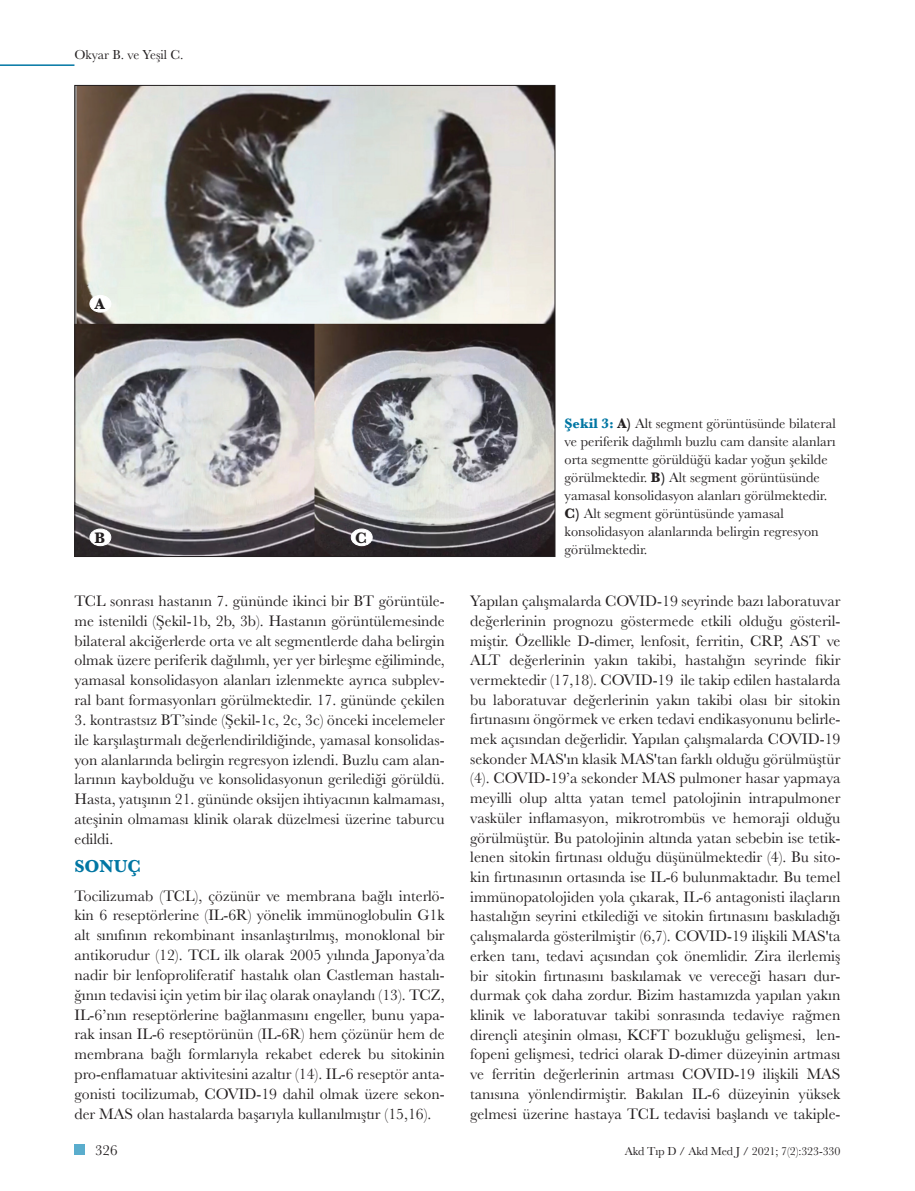
<style>
.page{position:relative;width:915px;height:1191px;background:#fff}
.page>*{position:absolute;margin:0;border:0;box-sizing:border-box;transform-origin:0 0}
.t1{font:700 18px "Baskerville";color:#0076a3}
.t2{font:15.75px/19.6px "Baskerville";color:#231f20;text-align:justify}
.t3{font:700 15.75px "Baskerville";color:#231f20}
.t4{font:15px "Baskerville";color:#231f20}
.t5{font:14.25px/18px "Baskerville";color:#231f20}
.t6{font:13.5px "Baskerville";color:#231f20}
.t7{font:12px "Baskerville";letter-spacing:-.01em;color:#231f20}
.s1{font-weight:700;color:#0076a3}
.s2{font-weight:700}
</style>
<div class="page">
<div style="left:74px;top:1144px;width:10px;height:10px;background:#5aadcd"></div>
<hr style="left:0;top:64px;width:74px;height:2px;background:#0076a3">
<img style="left:76px;top:87px;width:477px;height:468px">
<div style="left:90px;top:295px;width:21px;height:17px;background:#fff;border-radius:50%"></div>
<div style="left:90px;top:295px;width:21px;height:17px;border:1px solid #fff;border-radius:50%"></div>
<div style="left:90px;top:529px;width:21px;height:16px;background:#fff;border-radius:50%"></div>
<div style="left:90px;top:529px;width:21px;height:17px;border:1px solid #fff;border-radius:50%"></div>
<div style="left:351px;top:529px;width:21px;height:16px;background:#fff;border-radius:50%"></div>
<div style="left:351px;top:529px;width:21px;height:17px;border:1px solid #fff;border-radius:50%"></div>
<p class="t6" style="left:74px;top:46px;width:111px">Okyar B. ve Yeşil C.</p>
<p class="t3" style="left:95px;top:293px;width:12px">A</p>
<p class="t3" style="left:94px;top:526px;width:12px">B</p>
<p class="t3" style="left:355px;top:526px;width:13px">C</p>
<p class="t2" style="left:74px;top:591px;width:371px">TCL sonrası hastanın 7. gününde ikinci bir BT görüntüle&shy;me istenildi (Şekil-1b, 2b, 3b). Hastanın görüntülemesinde bilateral akciğerlerde orta ve alt segmentlerde daha belirgin olmak üzere periferik dağılımlı, yer yer birleşme eğiliminde, yamasal konsolidasyon alanları izlenmekte ayrıca subplev&shy;ral bant formasyonları görülmektedir. 17. gününde çekilen</p>
<p class="t2" style="left:74px;top:710px;width:371px">3. kontrastsız BT’sinde (Şekil-1c, 2c, 3c) önceki incelemeler ile karşılaştırmalı değerlendirildiğinde, yamasal konsolidas&shy;yon alanlarında belirgin regresyon izlendi. Buzlu cam alan&shy;larının kaybolduğu ve konsolidasyonun gerilediği görüldü.<br>Hasta, yatışının 21. gününde oksijen ihtiyacının kalmaması, ateşinin olmaması klinik olarak düzelmesi üzerine taburcu edildi.</p>
<p class="t1" style="left:74px;top:854px;width:68px">SONUÇ</p>
<p class="t2" style="left:74px;top:886px;width:371px">Tocilizumab (TCL), çözünür ve membrana bağlı interlö&shy;kin 6 reseptörlerine (IL-6R) yönelik immünoglobulin G1k alt sınıfının rekombinant insanlaştırılmış, monoklonal bir antikorudur (12). TCL ilk olarak 2005 yılında Japonya’da nadir bir lenfoproliferatif hastalık olan Castleman hastalı&shy;ğının tedavisi için yetim bir ilaç olarak onaylandı (13). TCZ, IL-6’nın reseptörlerine bağlanmasını engeller, bunu yapa&shy;rak insan IL-6 reseptörünün (IL-6R) hem çözünür hem de membrana bağlı formlarıyla rekabet ederek bu sitokinin pro-enflamatuar aktivitesini azaltır (14). IL-6 reseptör anta&shy;gonisti tocilizumab, COVID-19 dahil olmak üzere sekon&shy;der MAS olan hastalarda başarıyla kullanılmıştır (15,16).</p>
<p class="t4" style="left:95px;top:1140px;width:24px">326</p>
<p class="t5" style="left:564px;top:414px;width:272px"><span class="s1">Şekil 3:</span> <span class="s2">A)</span> Alt segment görüntüsünde bilateral ve periferik dağılımlı buzlu cam dansite alanları orta segmentte görüldüğü kadar yoğun şekilde görülmektedir. <span class="s2">B)</span> Alt segment görüntüsünde yamasal konsolidasyon alanları görülmektedir.<br><span class="s2">C)</span> Alt segment görüntüsünde yamasal konsolidasyon alanlarında belirgin regresyon görülmektedir.</p>
<p class="t2" style="left:470px;top:591px;width:371px">Yapılan çalışmalarda COVID-19 seyrinde bazı laboratuvar değerlerinin prognozu göstermede etkili olduğu gösteril&shy;miştir. Özellikle D-dimer, lenfosit, ferritin, CRP, AST ve ALT değerlerinin yakın takibi, hastalığın seyrinde fikir vermektedir (17,18). COVID-19 ile takip edilen hastalarda bu laboratuvar değerlerinin yakın takibi olası bir sitokin fırtınasını öngörmek ve erken tedavi endikasyonunu belirle&shy;mek açısından değerlidir. Yapılan çalışmalarda COVID-19 sekonder MAS'ın klasik MAS'tan farklı olduğu görülmüştür (4). COVID-19’a sekonder MAS pulmoner hasar yapmaya meyilli olup altta yatan temel patolojinin intrapulmoner vasküler inflamasyon, mikrotrombüs ve hemoraji olduğu görülmüştür. Bu patolojinin altında yatan sebebin ise tetik&shy;lenen sitokin fırtınası olduğu düşünülmektedir (4). Bu sito&shy;kin fırtınasının ortasında ise IL-6 bulunmaktadır. Bu temel immünopatolojiden yola çıkarak, IL-6 antagonisti ilaçların hastalığın seyrini etkilediği ve sitokin fırtınasını baskıladığı çalışmalarda gösterilmiştir (6,7). COVID-19 ilişkili MAS'ta erken tanı, tedavi açısından çok önemlidir. Zira ilerlemiş bir sitokin fırtınasını baskılamak ve vereceği hasarı dur&shy;durmak çok daha zordur. Bizim hastamızda yapılan yakın klinik ve laboratuvar takibi sonrasında tedaviye rağmen dirençli ateşinin olması, KCFT bozukluğu gelişmesi, len&shy;fopeni gelişmesi, tedrici olarak D-dimer düzeyinin artması ve ferritin değerlerinin artması COVID-19 ilişkili MAS tanısına yönlendirmiştir. Bakılan IL-6 düzeyinin yüksek gelmesi üzerine hastaya TCL tedavisi başlandı ve takiple-</p>
<p class="t7" style="left:624px;top:1143px;width:217px">Akd Tıp D / Akd Med J / 2021; 7(2):323-330</p>
</div>
